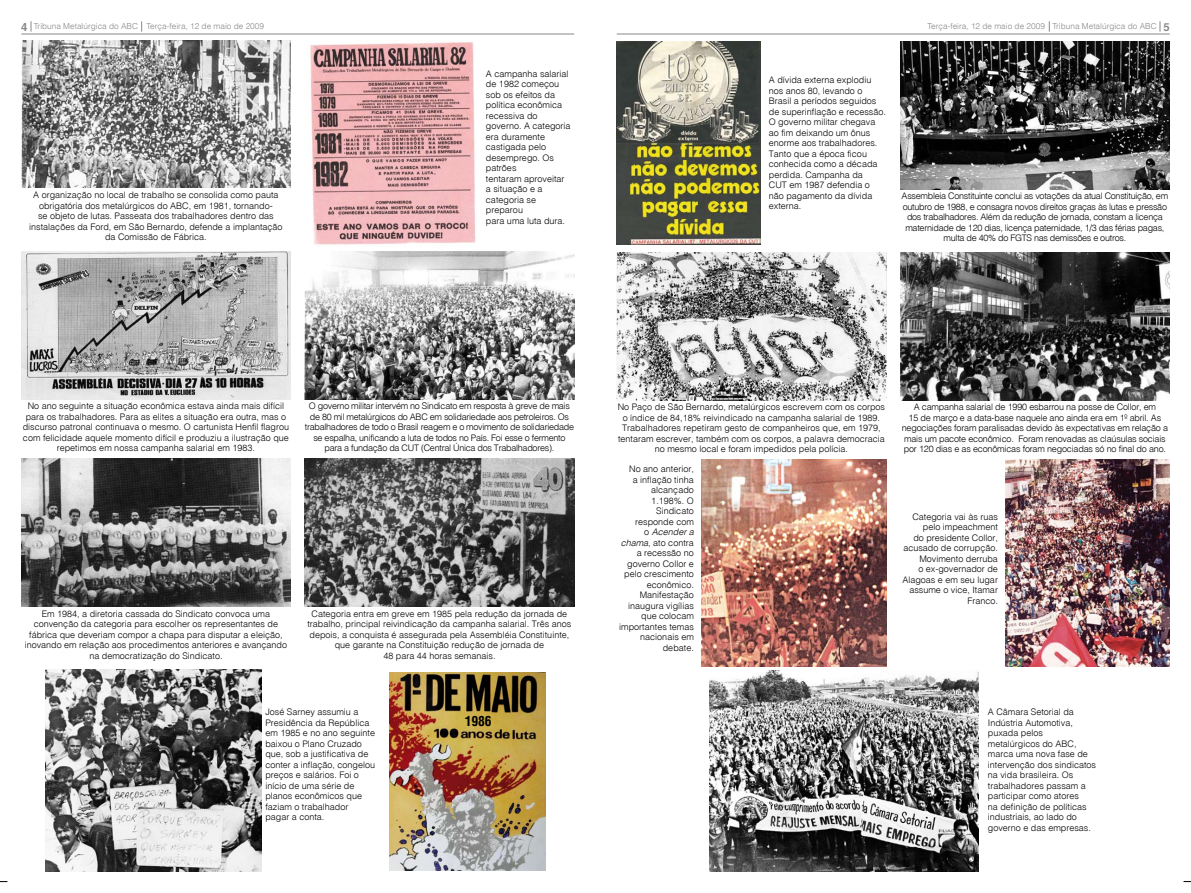
<style>
.page{position:relative;width:1191px;height:893px;background:#fff}
.page>*{position:absolute;margin:0;border:0;box-sizing:border-box;transform-origin:0 0}
.t1{font:13.5px "Switzerland Condensed";color:#000}
.t2{font:9px/10.5px "Switzerland Light Plain";color:#000;text-align:center}
.t3{font:9px/10.5px "Switzerland Light Plain";letter-spacing:-.03em;color:#000;text-align:center}
.t4{font:9px/10.5px "Switzerland Light Plain";letter-spacing:-.02em;color:#000;text-align:center}
.t5{font:italic 300 9px "Switzerland";color:#000}
.t6{font:8.25px "Switzerland Light Plain";color:#87888a}
.s1{font-family:"Switzerland";font-weight:700;font-size:11.25px}
.s2{font-family:"Switzerland Light Plain";font-weight:400;font-style:normal}
.s3{font-family:"Switzerland";font-weight:300;font-style:italic}
</style>
<div class="page">
<hr style="left:21px;top:34px;width:553px;height:1px;background:#87888a">
<img style="left:21px;top:40px;width:270px;height:148px">
<img style="left:21px;top:251px;width:270px;height:148px">
<img style="left:21px;top:459px;width:270px;height:147px">
<img style="left:46px;top:670px;width:215px;height:202px">
<img style="left:310px;top:42px;width:166px;height:203px">
<img style="left:305px;top:251px;width:269px;height:148px">
<img style="left:305px;top:459px;width:269px;height:147px">
<img style="left:389px;top:673px;width:156px;height:197px">
<hr style="left:617px;top:34px;width:552px;height:1px;background:#87888a">
<img style="left:617px;top:41px;width:143px;height:203px">
<img style="left:617px;top:252px;width:269px;height:148px">
<img style="left:701px;top:460px;width:185px;height:207px">
<img style="left:709px;top:671px;width:269px;height:201px">
<img style="left:900px;top:41px;width:269px;height:148px">
<img style="left:900px;top:252px;width:269px;height:148px">
<img style="left:1005px;top:460px;width:164px;height:206px">
<p class="t6" style="left:21px;top:21px;width:244px"><span class="s1">4</span> Tribuna Metalúrgica do ABC Terça-feira, 12 de maio de 2009</p>
<p class="t2" style="left:29px;top:190px;width:255px">A organização no local de trabalho se consolida como pauta obrigatória dos metalúrgicos do ABC, em 1981, tornando-<br>se objeto de lutas. Passeata dos trabalhadores dentro das instalações da Ford, em São Bernardo, defende a implantação da Comissão de Fábrica.</p>
<p class="t2" style="left:486px;top:68px;width:86px;text-align:left">A campanha salarial de 1982 começou sob os efeitos da política econômica recessiva do governo. A categoria era duramente castigada pelo desemprego. Os patrões<br>tentaram aproveitar a situação e a categoria se preparou<br>para uma luta dura.</p>
<p class="t6" style="left:927px;top:21px;width:244px">Terça-feira, 12 de maio de 2009 Tribuna Metalúrgica do ABC <span class="s1">5</span></p>
<p class="t2" style="left:769px;top:75px;width:119px;text-align:left">A dívida externa explodiu nos anos 80, levando o<br>Brasil a períodos seguidos de superinflação e recessão.<br>O governo militar chegava ao fim deixando um ônus enorme aos trabalhadores.<br>Tanto que a época ficou conhecida como a década perdida. Campanha da<br>CUT em 1987 defendia o não pagamento da dívida externa.</p>
<p class="t3" style="left:901px;top:191px;width:268px">Assembleia Constituinte conclui as votações da atual Constituição, em outubro de 1988, e consagra novos direitos graças às lutas e pressão dos trabalhadores. Além da redução de jornada, constam a licença maternidade de 120 dias, licença paternidade, 1/3 das férias pagas, multa de 40% do FGTS nas demissões e outros.</p>
<p class="t2" style="left:23px;top:401px;width:268px">No ano seguinte a situação econômica estava ainda mais difícil para os trabalhadores. Para as elites a situação era outra, mas o discurso patronal continuava o mesmo. O cartunista Henfil flagrou com felicidade aquele momento difícil e produziu a ilustração que repetimos em nossa campanha salarial em 1983.</p>
<p class="t3" style="left:305px;top:401px;width:271px">O governo militar intervém no Sindicato em resposta à greve de mais de 80 mil metalúrgicos do ABC em solidariedade aos petroleiros. Os trabalhadores de todo o Brasil reagem e o movimento de solidariedade se espalha, unificando a luta de todos no País. Foi esse o fermento para a fundação da CUT (Central Única dos Trabalhadores).</p>
<p class="t2" style="left:25px;top:608px;width:264px">Em 1984, a diretoria cassada do Sindicato convoca uma convenção da categoria para escolher os representantes de fábrica que deveriam compor a chapa para disputar a eleição, inovando em relação aos procedimentos anteriores e avançando na democratização do Sindicato.</p>
<p class="t2" style="left:307px;top:608px;width:265px">Categoria entra em greve em 1985 pela redução da jornada de trabalho, principal reivindicação da campanha salarial. Três anos depois, a conquista é assegurada pela Assembléia Constituinte, que garante na Constituição redução de jornada de<br>48 para 44 horas semanais.</p>
<p class="t2" style="left:265px;top:707px;width:111px;text-align:left">José Sarney assumiu a<br>Presidência da República em 1985 e no ano seguinte baixou o Plano Cruzado que, sob a justificativa de conter a inflação, congelou preços e salários. Foi o início de uma série de planos econômicos que faziam o trabalhador<br>pagar a conta.</p>
<h1 class="t1" style="left:465px;top:713px;width:28px">1986</h1>
<p class="t2" style="left:618px;top:402px;width:269px">No Paço de São Bernardo, metalúrgicos escrevem com os corpos o índice de 84,18% reivindicado na campanha salarial de 1989.<br>Trabalhadores repetiram gesto de companheiros que, em 1979, tentaram escrever, também com os corpos, a palavra democracia no mesmo local e foram impedidos pela polícia.</p>
<p class="t2" style="left:629px;top:463px;width:66px;text-align:right">No ano anterior, a inflação tinha alcançado<br>1.198%. O<br>Sindicato responde com</p>
<p class="t5" style="left:644px;top:526px;width:51px"><span class="s2">o</span> Acender a</p>
<p class="t2" style="left:619px;top:537px;width:76px;text-align:right"><span class="s3">chama</span>, ato contra a recessão no governo Collor e pelo crescimento econômico.<br>Manifestação inaugura vigílias que colocam importantes temas nacionais em debate.</p>
<p class="t4" style="left:901px;top:402px;width:268px">A campanha salarial de 1990 esbarrou na posse de Collor, em<br>15 de março e a data-base naquele ano ainda era em 1º abril. As negociações foram paralisadas devido às expectativas em relação a mais um pacote econômico. Foram renovadas as claúsulas sociais por 120 dias e as econômicas foram negociadas só no final do ano.</p>
<p class="t2" style="left:902px;top:511px;width:97px;text-align:right">Categoria vai às ruas pelo impeachment<br>do presidente Collor, acusado de corrupção.<br>Movimento derruba<br>o ex-governador de<br>Alagoas e em seu lugar assume o vice, Itamar<br>Franco.</p>
<p class="t2" style="left:988px;top:706px;width:110px;text-align:left">A Câmara Setorial da<br>Indústria Automotiva, puxada pelos metalúrgicos do ABC, marca uma nova fase de intervenção dos sindicatos na vida brasileira. Os trabalhadores passam a participar como atores<br>na definição de políticas industriais, ao lado do governo e das empresas.</p>
</div>
